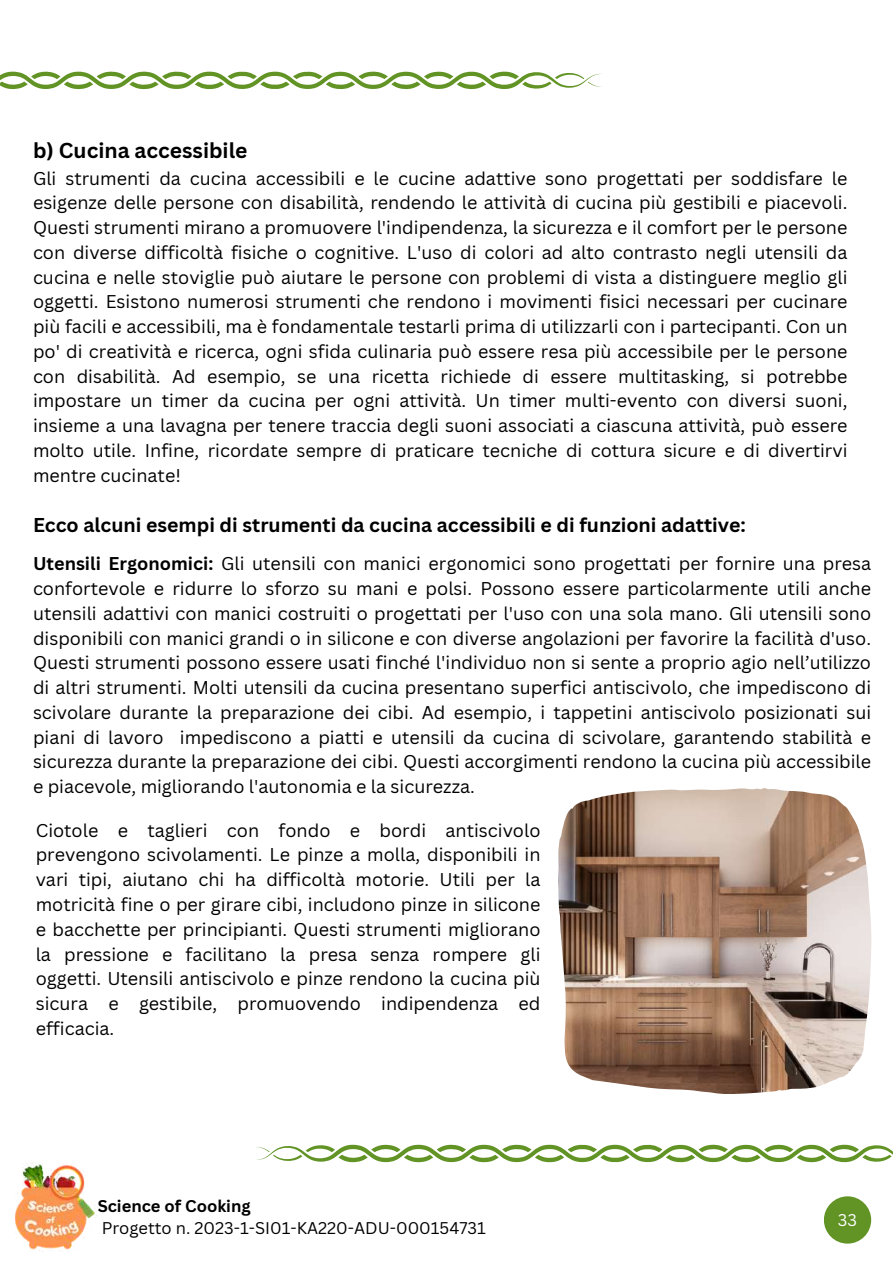
<style>
.page{position:relative;width:893px;height:1264px;background:#fff}
.page>*{position:absolute;margin:0;border:0;box-sizing:border-box;transform-origin:0 0}
.t1{font:700 21px "Canva Sans";color:#000}
.t2{font:700 19.5px "Canva Sans";color:#000}
.t3{font:18px/24.8px "Canva Sans";color:#000;text-align:justify}
.t4{font:16.5px "Canva Sans";color:#000}
.t5{font:700 16.5px "Canva Sans";color:#000}
.t6{font:16.5px "Canva Sans";color:#fff}
.s1{font-weight:700}
</style>
<div class="page">
<img style="left:15px;top:1162px;width:82px;height:89px">
<div style="left:823px;top:1196px;width:48px;height:47px;background:#619325;border-radius:50%"></div>
<svg style="left:256px;top:1144px;width:636px;height:18px"></svg>
<svg style="left:0;top:71px;width:602px;height:18px"></svg>
<img style="left:558px;top:788px;width:313px;height:305px">
<p class="t1" style="left:33px;top:135px;width:216px">b) Cucina accessibile</p>
<p class="t3" style="left:33px;top:165px;width:816px">Gli strumenti da cucina accessibili e le cucine adattive sono progettati per soddisfare le esigenze delle persone con disabilità, rendendo le attività di cucina più gestibili e piacevoli.<br>Questi strumenti mirano a promuovere l'indipendenza, la sicurezza e il comfort per le persone con diverse difficoltà fisiche o cognitive. L'uso di colori ad alto contrasto negli utensili da cucina e nelle stoviglie può aiutare le persone con problemi di vista a distinguere meglio gli oggetti. Esistono numerosi strumenti che rendono i movimenti fisici necessari per cucinare più facili e accessibili, ma è fondamentale testarli prima di utilizzarli con i partecipanti. Con un po' di creatività e ricerca, ogni sfida culinaria può essere resa più accessibile per le persone con disabilità. Ad esempio, se una ricetta richiede di essere multitasking, si potrebbe impostare un timer da cucina per ogni attività. Un timer multi-evento con diversi suoni, insieme a una lavagna per tenere traccia degli suoni associati a ciascuna attività, può essere molto utile. Infine, ricordate sempre di praticare tecniche di cottura sicure e di divertirvi mentre cucinate!</p>
<p class="t2" style="left:33px;top:511px;width:714px">Ecco alcuni esempi di strumenti da cucina accessibili e di funzioni adattive:</p>
<p class="t3" style="left:33px;top:551px;width:839px"><span class="s1">Utensili Ergonomici:</span> Gli utensili con manici ergonomici sono progettati per fornire una presa confortevole e ridurre lo sforzo su mani e polsi. Possono essere particolarmente utili anche utensili adattivi con manici costruiti o progettati per l'uso con una sola mano. Gli utensili sono disponibili con manici grandi o in silicone e con diverse angolazioni per favorire la facilità d'uso.<br>Questi strumenti possono essere usati finché l'individuo non si sente a proprio agio nell’utilizzo di altri strumenti. Molti utensili da cucina presentano superfici antiscivolo, che impediscono di scivolare durante la preparazione dei cibi. Ad esempio, i tappetini antiscivolo posizionati sui piani di lavoro impediscono a piatti e utensili da cucina di scivolare, garantendo stabilità e sicurezza durante la preparazione dei cibi. Questi accorgimenti rendono la cucina più accessibile e piacevole, migliorando l'autonomia e la sicurezza.</p>
<p class="t3" style="left:36px;top:817px;width:506px">Ciotole e taglieri con fondo e bordi antiscivolo prevengono scivolamenti. Le pinze a molla, disponibili in vari tipi, aiutano chi ha difficoltà motorie. Utili per la motricità fine o per girare cibi, includono pinze in silicone e bacchette per principianti. Questi strumenti migliorano la pressione e facilitano la presa senza rompere gli oggetti. Utensili antiscivolo e pinze rendono la cucina più sicura e gestibile, promuovendo indipendenza ed efficacia.</p>
<p class="t5" style="left:98px;top:1193px;width:154px">Science of Cooking</p>
<p class="t4" style="left:102px;top:1216px;width:385px">Progetto n. 2023-1-SI01-KA220-ADU-000154731</p>
<p class="t6" style="left:837px;top:1207px;width:21px">33</p>
</div>
